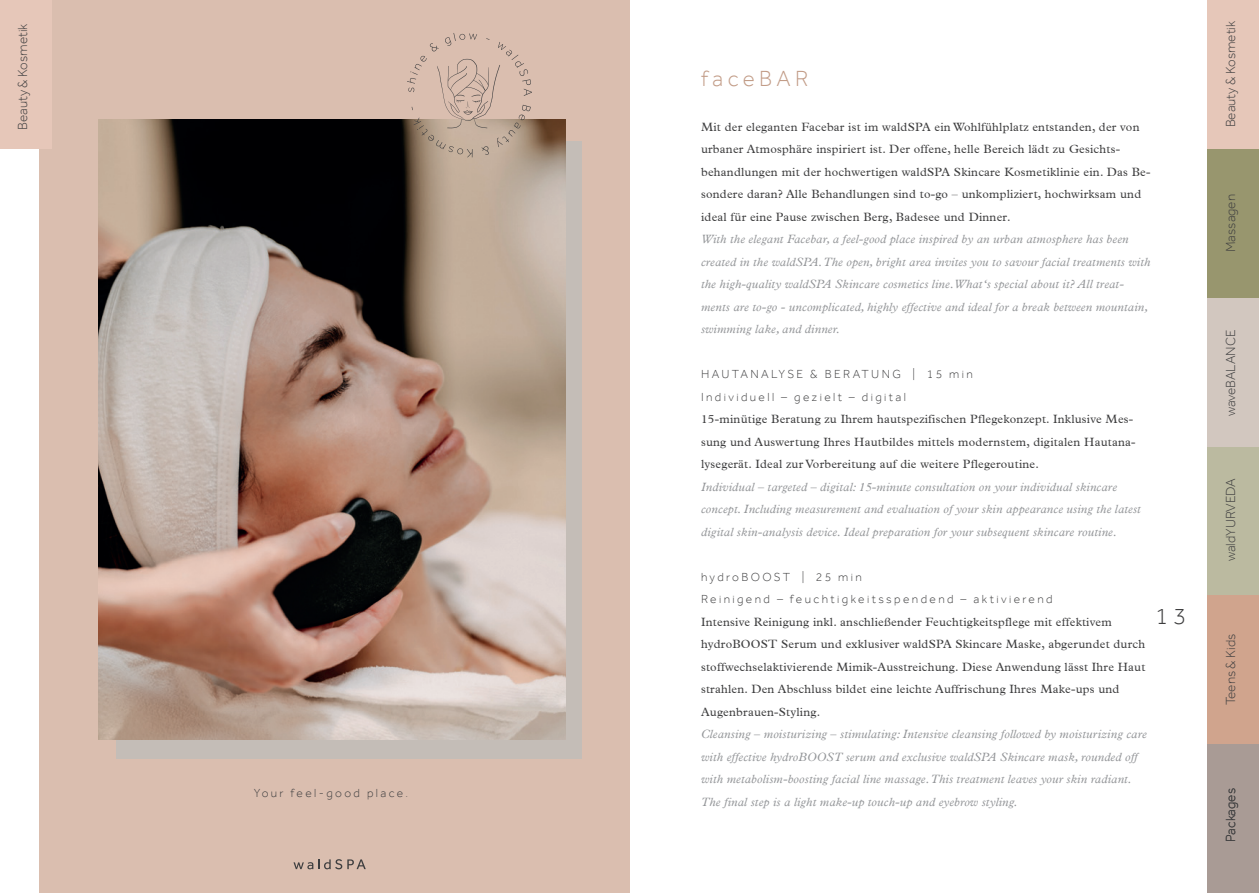
<style>
.page{position:relative;width:1259px;height:893px;background:#fff}
.page>*{position:absolute;margin:0;border:0;box-sizing:border-box;transform-origin:0 0}
.t1{font:300 24px "Effra";color:#3e3e3f}
.t2{font:300 22.5px "Effra";letter-spacing:.19em;color:#c29c87}
.t3{font:300 13.5px "Effra";color:#3e3e3f}
.t4{font:italic 12px/22.5px "Plantin";letter-spacing:.02em;color:#939598}
.t5{font:12px/22.5px "Plantin";letter-spacing:.02em;color:#3e3e3f}
.t6{font:300 12px/22.5px "Effra";letter-spacing:.2em;color:#3e3e3f}
</style>
<div class="page">
<div style="left:39px;top:0;width:590px;height:893px;background:#dabeaf"></div>
<div style="left:117px;top:141px;width:465px;height:618px;background:#c4bdb7"></div>
<img style="left:99px;top:119px;width:466px;height:621px">
<svg style="left:293px;top:859px;width:73px;height:10px"></svg>
<svg style="left:407px;top:33px;width:125px;height:124px"></svg>
<div style="left:0;top:0;width:51px;height:149px;background:#e6c7b9"></div>
<div style="left:1207px;top:0;width:52px;height:149px;background:#e6c7b9"></div>
<div style="left:1207px;top:446px;width:52px;height:149px;background:#bbbaa0"></div>
<div style="left:1207px;top:149px;width:52px;height:149px;background:#98966e"></div>
<div style="left:1207px;top:595px;width:52px;height:149px;background:#d0a48d"></div>
<div style="left:1207px;top:298px;width:52px;height:148px;background:#d2c7bf"></div>
<div style="left:1207px;top:744px;width:52px;height:149px;background:#a99b95"></div>
<p class="t3" style="left:15px;top:130px;width:108px;rotate:-90deg">Beauty &amp; Kosmetik</p>
<p class="t3" style="left:1222px;top:127px;width:108px;rotate:-90deg">Beauty &amp; Kosmetik</p>
<h2 class="t2" style="left:701px;top:65px;width:109px">faceBAR</h2>
<p class="t5" style="left:701px;top:116px;width:451px">Mit der eleganten Facebar ist im waldSPA ein Wohlfühlplatz entstanden, der von urbaner Atmosphäre inspiriert ist. Der offene, helle Bereich lädt zu Gesichts&shy;behandlungen mit der hochwertigen waldSPA Skincare Kosmetiklinie ein. Das Be&shy;sondere daran? Alle Behandlungen sind to-go – unkompliziert, hochwirksam und ideal für eine Pause zwischen Berg, Badesee und Dinner.</p>
<p class="t4" style="left:701px;top:229px;width:451px">With the elegant Facebar, a feel-good place inspired by an urban atmosphere has been created in the waldSPA. The open, bright area invites you to savour facial treatments with the high-quality waldSPA Skincare cosmetics line. What‘s special about it? All treat&shy;ments are to-go - uncomplicated, highly effective and ideal for a break between mountain, swimming lake, and dinner.</p>
<p class="t6" style="left:701px;top:363px;width:273px">HAUTANALYSE &amp; BERATUNG | 15 min<br>Individuell – gezielt – digital</p>
<p class="t5" style="left:701px;top:408px;width:436px">15-minütige Beratung zu Ihrem hautspezifischen Pflegekonzept. Inklusive Mes&shy;sung und Auswertung Ihres Hautbildes mittels modernstem, digitalen Hautana&shy;lysegerät. Ideal zur Vorbereitung auf die weitere Pflegeroutine.</p>
<p class="t4" style="left:701px;top:476px;width:441px">Individual – targeted – digital: 15-minute consultation on your individual skincare concept. Including measurement and evaluation of your skin appearance using the latest digital skin-analysis device. Ideal preparation for your subsequent skincare routine.</p>
<p class="t6" style="left:701px;top:565px;width:353px">hydroBOOST | 25 min<br>Reinigend – feuchtigkeitsspendend – aktivierend</p>
<p class="t5" style="left:701px;top:611px;width:446px">Intensive Reinigung inkl. anschließender Feuchtigkeitspflege mit effektivem hydroBOOST Serum und exklusiver waldSPA Skincare Maske, abgerundet durch stoffwechselaktivierende Mimik-Ausstreichung. Diese Anwendung lässt Ihre Haut strahlen. Den Abschluss bildet eine leichte Auffrischung Ihres Make-ups und Augenbrauen-Styling.</p>
<p class="t4" style="left:701px;top:724px;width:447px">Cleansing – moisturizing – stimulating: Intensive cleansing followed by moisturizing care with effective hydroBOOST serum and exclusive waldSPA Skincare mask, rounded off with metabolism-boosting facial line massage. This treatment leaves your skin radiant.<br>The final step is a light make-up touch-up and eyebrow styling.</p>
<p class="t3" style="left:1222px;top:252px;width:59px;rotate:-90deg">Massagen</p>
<p class="t3" style="left:1222px;top:416px;width:88px;rotate:-90deg">waveBALANCE</p>
<p class="t3" style="left:1222px;top:561px;width:85px;rotate:-90deg">waldYURVEDA</p>
<h1 class="t1" style="left:1155px;top:602px;width:32px">13</h1>
<p class="t3" style="left:1222px;top:705px;width:73px;rotate:-90deg">Teens &amp; Kids</p>
<p class="t6" style="left:254px;top:782px;width:156px">Your feel-good place.</p>
<p class="t3" style="left:1222px;top:842px;width:55px;rotate:-90deg">Packages</p>
</div>
